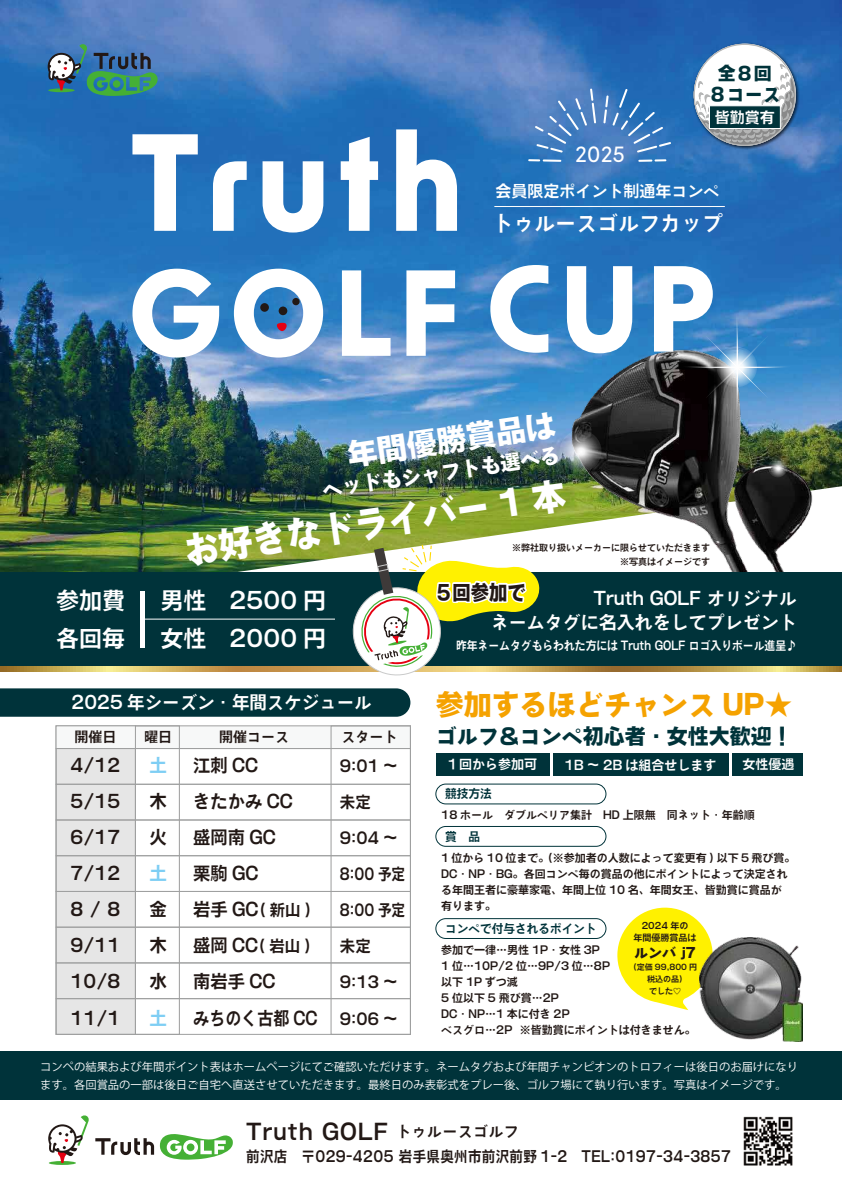
<style>
.page{position:relative;width:842px;height:1191px;background:#fff}
.page>*{position:absolute;margin:0;border:0;box-sizing:border-box;transform-origin:0 0}
.t1{font:700 36px "VDL V7 Gothic Extra";color:#fff;scale:.95 1}
.t2{font:700 30px "VDL V7 Gothic Extra";color:#fff}
.t3{font:700 28px "VDL V7 Gothic Extra";color:#f5a200}
.t4{font:23px/38px "VDL V7 Gothic Bold";color:#fff}
.t5{font:22px "VDL V7 Gothic Bold";letter-spacing:.05em;color:#221815}
.t6{font:700 21px "VDL V7 Gothic Extra";color:#00333a}
.t7{font:21px "VDL V7 Gothic Bold";color:#fff}
.t8{font:500 21px "New Order";color:#fff}
.t9{font:700 20.3px "VDL V7 Gothic Extra";color:#221815;scale:.9 1}
.t10{font:700 20px "VDL V7 Gothic Extra";color:#fff}
.t11{font:18px/24px "VDL V7 Gothic Bold";color:#fff;text-align:right}
.t12{font:18px/36px "VDL V7 Gothic Bold";color:#221815;scale:.96 1}
.t13{font:18px/36px "VDL V7 Gothic Bold";color:#221815;text-align:justify}
.t14{font:700 18px/21px "VDL V7 Gothic Extra";color:#00333a;text-align:center}
.t15{font:18px "VDL V7 Gothic Bold";color:#7ecef4}
.t16{font:16px "VDL V7 Gothic Bold";color:#221815;scale:.96 1}
.t17{font:16px "VDL V7 Gothic Bold";color:#fff}
.t18{font:16px "VDL V7 Gothic Bold";color:#221815;scale:.85 1}
.t19{font:15px "VDL V7 Gothic Bold";letter-spacing:.025em;color:#221815;scale:.9 1}
.t20{font:15px "VDL V7 Gothic Bold";color:#fff}
.t21{font:14px "VDL V7 Gothic Bold";color:#221815}
.t22{font:700 14px "VDL V7 Gothic Extra";color:#221815}
.t23{font:13px "VDL V7 Gothic Bold";color:#fff}
.t24{font:12px "VDL V7 Gothic Bold";color:#fff;scale:.9 1}
.t25{font:12px "VDL V7 Gothic Bold";color:#00333a}
.t26{font:11.3px/18.4px "Koz Go Pr 6 N";color:#fff}
.t27{font:11px/16px "VDL V7 Gothic Bold";color:#221815}
.t28{font:9px/14px "VDL V7 Gothic Bold";color:#221815;text-align:right}
.t29{font:8px/12px "VDL V7 Gothic Bold";color:#221815}
.s1{font-size:16px}
.s2{font-size:15px}
</style>
<div class="page">
<img style="left:0;top:0;width:842px;height:572px">
<img style="left:96px;top:486px;width:746px;height:86px">
<img style="left:570px;top:346px;width:247px;height:226px">
<div style="left:56px;top:725px;width:80px;height:310px;background:#e6e6e6;border:1px solid #9fa0a0"></div>
<div style="left:56px;top:725px;width:355px;height:24px;background:#f7f8f8;border:1px solid #9fa0a0"></div>
<div style="left:0;top:572px;width:842px;height:99px;background:#00333a"></div>
<svg style="left:48px;top:43px;width:110px;height:53px;background:#477e92"></svg>
<div style="left:0;top:688px;width:410px;height:28px;background:#00333a"></div>
<div style="left:56px;top:748px;width:355px;height:36px;border:1px solid #9fa0a0"></div>
<div style="left:56px;top:783px;width:355px;height:37px;border:1px solid #9fa0a0"></div>
<div style="left:56px;top:819px;width:355px;height:37px;border:1px solid #9fa0a0"></div>
<div style="left:56px;top:855px;width:355px;height:37px;border:1px solid #9fa0a0"></div>
<div style="left:56px;top:891px;width:355px;height:36px;border:1px solid #9fa0a0"></div>
<div style="left:56px;top:926px;width:355px;height:37px;border:1px solid #9fa0a0"></div>
<div style="left:56px;top:962px;width:355px;height:37px;border:1px solid #9fa0a0"></div>
<div style="left:56px;top:998px;width:355px;height:36px;border:1px solid #9fa0a0"></div>
<div style="left:135px;top:725px;width:45px;height:310px;border:1px solid #9fa0a0"></div>
<div style="left:330px;top:725px;width:81px;height:310px;border:1px solid #9fa0a0"></div>
<svg style="left:49px;top:1161px;width:27px;height:4px"></svg>
<svg style="left:48px;top:1115px;width:41px;height:48px"></svg>
<svg style="left:95px;top:1134px;width:138px;height:25px"></svg>
<div style="left:0;top:1051px;width:842px;height:48px;background:#00333a"></div>
<img style="left:691px;top:41px;width:111px;height:111px">
<svg style="left:693px;top:43px;width:102px;height:102px"></svg>
<div style="left:709px;top:105px;width:72px;height:24px;background:#00333a;border:1px solid #fff"></div>
<svg style="left:0;top:666px;width:842px;height:5px;background:#c2a052"></svg>
<svg style="left:132px;top:134px;width:66px;height:97px"></svg>
<svg style="left:213px;top:161px;width:34px;height:70px"></svg>
<svg style="left:263px;top:161px;width:60px;height:71px"></svg>
<svg style="left:341px;top:137px;width:37px;height:94px"></svg>
<svg style="left:396px;top:129px;width:61px;height:102px"></svg>
<svg style="left:490px;top:265px;width:58px;height:88px"></svg>
<svg style="left:567px;top:266px;width:65px;height:87px"></svg>
<svg style="left:132px;top:269px;width:87px;height:88px"></svg>
<svg style="left:342px;top:270px;width:49px;height:86px"></svg>
<svg style="left:406px;top:270px;width:49px;height:86px"></svg>
<svg style="left:234px;top:269px;width:89px;height:88px"></svg>
<div style="left:279px;top:306px;width:8px;height:9px;background:#221815;border-radius:50%"></div>
<div style="left:260px;top:303px;width:9px;height:9px;background:#221815;border-radius:50%"></div>
<div style="left:292px;top:298px;width:8px;height:7px;background:#221815;border-radius:50%"></div>
<hr style="left:638px;top:159px;width:14px;height:3px;background:#fff">
<svg style="left:654px;top:159px;width:12px;height:2px"></svg>
<svg style="left:528px;top:159px;width:33px;height:3px"></svg>
<svg style="left:535px;top:88px;width:61px;height:64px;background:#5b8bc6"></svg>
<svg style="left:603px;top:89px;width:68px;height:63px;background:#437fc0"></svg>
<hr style="left:494px;top:206px;width:231px;height:1px;background:#fff">
<div style="left:435px;top:918px;width:171px;height:21px;border:1px solid #00333a;border-radius:10px"></div>
<div style="left:435px;top:783px;width:171px;height:21px;border:1px solid #00333a;border-radius:10px"></div>
<div style="left:435px;top:826px;width:171px;height:21px;border:1px solid #00333a;border-radius:10px"></div>
<hr style="left:141px;top:591px;width:4px;height:56px;background:#fff">
<hr style="left:143px;top:618px;width:192px;height:1px;background:#fff">
<div style="left:436px;top:753px;width:113px;height:22px;background:#00333a"></div>
<div style="left:732px;top:753px;width:71px;height:22px;background:#00333a"></div>
<div style="left:553px;top:753px;width:175px;height:22px;background:#00333a"></div>
<img style="left:743px;top:1116px;width:50px;height:50px">
<svg style="left:348px;top:545px;width:193px;height:131px"></svg>
<hr style="left:736px;top:313px;width:2px;height:107px;background:#999;border-radius:50%">
<hr style="left:683px;top:366px;width:107px;height:2px;background:#4494d0;border-radius:50%">
<svg style="left:735px;top:308px;width:3px;height:117px"></svg>
<svg style="left:678px;top:365px;width:117px;height:3px"></svg>
<svg style="left:654px;top:266px;width:117px;height:135px"></svg>
<svg style="left:715px;top:345px;width:44px;height:44px;background:#93b3cc"></svg>
<svg style="left:768px;top:457px;width:20px;height:21px"></svg>
<svg style="left:558px;top:428px;width:45px;height:46px;background:#747d80"></svg>
<svg style="left:617px;top:907px;width:92px;height:103px"></svg>
<img style="left:699px;top:937px;width:103px;height:104px">
<h3 class="t14" style="left:709px;top:61px;width:73px">全８回<br>８コース</h3>
<h3 class="t20" style="left:715px;top:107px;width:61px">皆勤賞有</h3>
<h3 class="t8" style="left:575px;top:141px;width:51px">2025</h3>
<h3 class="t17" style="left:496px;top:180px;width:226px">会員限定ポイント制通年コンペ</h3>
<h3 class="t7" style="left:492px;top:209px;width:233px">トゥルースゴルフカップ</h3>
<h2 class="t2" style="left:345px;top:433px;width:211px;rotate:-8deg">年間優勝賞品は</h2>
<h3 class="t10" style="left:320px;top:475px;width:241px;rotate:-8deg">ヘッドもシャフトも選べる</h3>
<h1 class="t1" style="left:182px;top:524px;width:406px;rotate:-8deg">お好きなドライバー 1 本</h1>
<p class="t28" style="left:512px;top:540px;width:199px">※弊社取り扱いメーカーに限らせていただきます※写真はイメージです</p>
<h3 class="t11" style="left:491px;top:585px;width:308px">Truth GOLF オリジナル<br>ネームタグに名入れをしてプレゼント</h3>
<h3 class="t9" style="left:434px;top:578px;width:103px">５回参加で</h3>
<p class="t24" style="left:456px;top:638px;width:380px">昨年ネームタグもらわれた方には Truth GOLF ロゴ入りボール進呈♪</p>
<h3 class="t4" style="left:56px;top:580px;width:70px">参加費各回毎</h3>
<h3 class="t4" style="left:161px;top:580px;width:167px">男性　2500 円女性　2000 円</h3>
<h3 class="t11" style="left:72px;top:689px;width:302px">2025 年シーズン・年間スケジュール</h3>
<p class="t21" style="left:75px;top:727px;width:43px">開催日</p>
<p class="t21" style="left:144px;top:727px;width:29px">曜日</p>
<p class="t21" style="left:219px;top:727px;width:71px">開催コース</p>
<p class="t21" style="left:341px;top:727px;width:57px">スタート</p>
<h3 class="t13" style="left:71px;top:746px;width:51px">4/12<br>5/15<br>6/17<br>7/12<br>8/8<br>9/11<br>10/8<br>11/1</h3>
<h3 class="t15" style="left:150px;top:753px;width:19px">土</h3>
<h3 class="t13" style="left:150px;top:782px;width:19px">木火</h3>
<h3 class="t15" style="left:150px;top:861px;width:19px">土</h3>
<h3 class="t13" style="left:150px;top:890px;width:19px">金木水</h3>
<h3 class="t15" style="left:150px;top:1005px;width:19px">土</h3>
<h3 class="t12" style="left:193px;top:746px;width:131px">江刺 CC<br>きたかみ CC<br>盛岡南 GC<br>栗駒 GC<br>岩手 GC<span class="s1">( 新山 )</span>盛岡 CC<span class="s1">( 岩山 )</span>南岩手 CC<br>みちのく古都 CC</h3>
<h3 class="t16" style="left:340px;top:755px;width:62px">9:01 ～</h3>
<h3 class="t16" style="left:340px;top:791px;width:34px">未定</h3>
<h3 class="t16" style="left:340px;top:827px;width:62px">9:04 ～</h3>
<h3 class="t18" style="left:340px;top:863px;width:78px">8:00 予定</h3>
<h3 class="t18" style="left:340px;top:899px;width:78px">8:00 予定</h3>
<h3 class="t16" style="left:340px;top:935px;width:34px">未定</h3>
<h3 class="t16" style="left:340px;top:971px;width:62px">9:13 ～</h3>
<h3 class="t16" style="left:340px;top:1007px;width:62px">9:06 ～</h3>
<h3 class="t3" style="left:436px;top:684px;width:358px">参加するほどチャンス UP★</h3>
<h3 class="t6" style="left:436px;top:721px;width:359px">ゴルフ＆コンペ初心者・女性大歓迎！</h3>
<p class="t23" style="left:446px;top:755px;width:93px">１回から参加可</p>
<p class="t23" style="left:564px;top:756px;width:153px">1B ～ 2B は組合せします</p>
<p class="t23" style="left:742px;top:755px;width:53px">女性優遇</p>
<p class="t25" style="left:445px;top:785px;width:48px">競技方法</p>
<p class="t27" style="left:441px;top:805px;width:315px">18 ホール　ダブルペリア集計　HD 上限無　同ネット・年齢順</p>
<p class="t25" style="left:445px;top:828px;width:36px">賞　品</p>
<p class="t27" style="left:441px;top:849px;width:356px">1 位から 10 位まで。(※参加者の人数によって変更有 ) 以下 5 飛び賞。<br>DC・NP・BG。各回コンペ毎の賞品の他にポイントによって決定される年間王者に豪華家電、年間上位 10 名、年間女王、皆勤賞に賞品が有ります。</p>
<p class="t28" style="left:633px;top:919px;width:64px;line-height:12px;text-align:center">2024 年の<br>年間優勝賞品は</p>
<p class="t22" style="left:634px;top:942px;width:64px">ルンバ j7</p>
<p class="t29" style="left:647px;top:960px;width:52px;text-indent:-18px">（定価 99,800 円税込の品）<br>でした♡</p>
<p class="t25" style="left:445px;top:920px;width:153px">コンペで付与されるポイント</p>
<p class="t27" style="left:441px;top:941px;width:256px">参加で一律…男性 1P・女性 3P<br>1 位…10P/2 位…9P/3 位…8P<br>以下 1P ずつ減<br>5 位以下 5 飛び賞…2P<br>DC・NP…1 本に付き 2P<br>ベスグロ…2P ※皆勤賞にポイントは付きません。</p>
<p class="t26" style="left:40px;top:1057px;width:760px">コンペの結果および年間ポイント表はホームページにてご確認いただけます。ネームタグおよび年間チャンピオンのトロフィーは後日のお届けになります。各回賞品の一部は後日ご自宅へ直送させていただきます。最終日のみ表彰式をプレー後、ゴルフ場にて執り行います。写真はイメージです。</p>
<h3 class="t5" style="left:246px;top:1116px;width:274px">Truth GOLF <span class="s2">トゥルースゴルフ</span></h3>
<h3 class="t19" style="left:246px;top:1146px;width:540px">前沢店　〒029-4205 岩手県奥州市前沢前野 1-2　TEL:0197-34-3857</h3>
</div>
